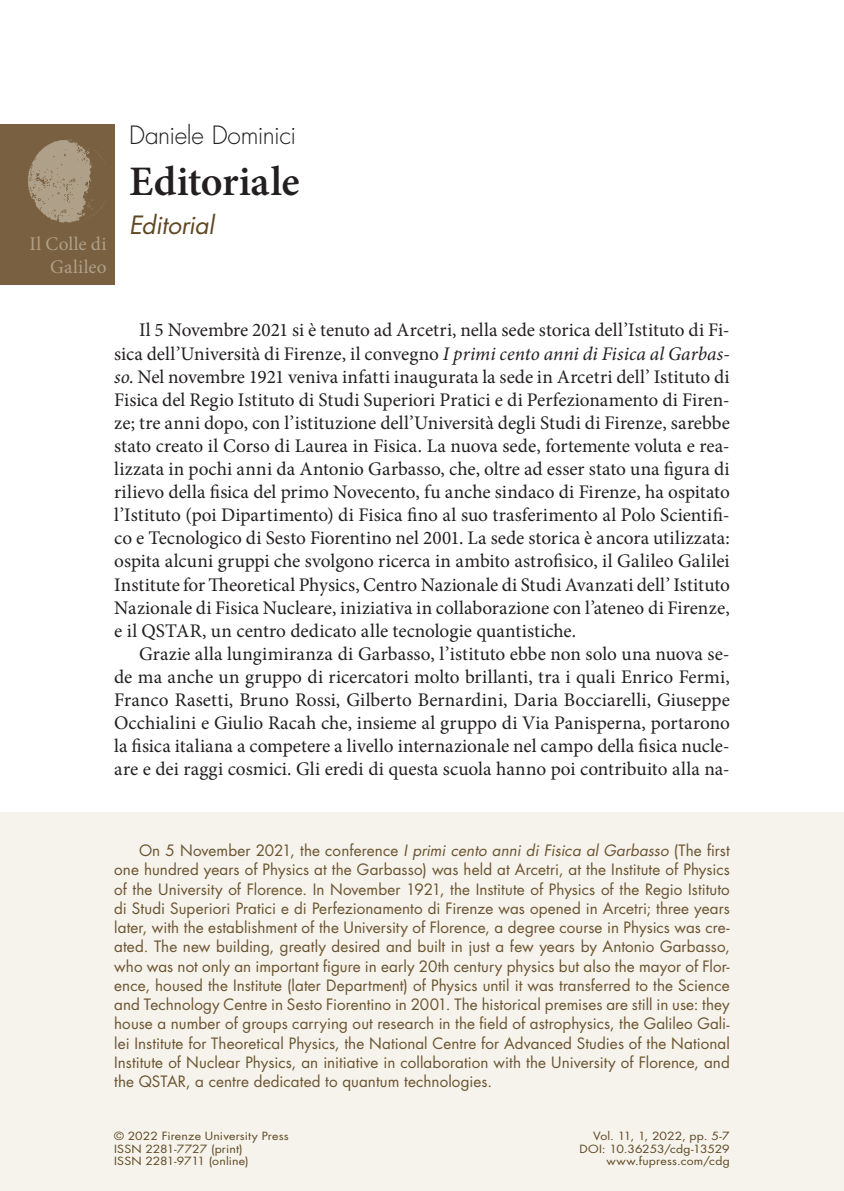
<style>
.page{position:relative;width:844px;height:1191px;background:#fff}
.page>*{position:absolute;margin:0;border:0;box-sizing:border-box;transform-origin:0 0}
.t1{font:600 42px "Minion Pro";letter-spacing:-.005em;color:#231f20}
.t2{font:300 24.5px "Futura Std";letter-spacing:-.02em;color:#231f20}
.t3{font:italic 24.5px "Futura Std";letter-spacing:-.015em;color:#604824}
.t4{font:19.25px/23.1px "Minion Pro";color:#231f20;text-align:justify}
.t5{font:19.25px/23.1px "Minion Pro";letter-spacing:.015em;color:#afa08a;text-align:right}
.t6{font:15.22px/19.2px "Futura Std";letter-spacing:.01em;color:#6b5330;text-align:justify}
.t7{font:11.03px "Futura Std";letter-spacing:.005em;color:#604824;scale:1.11 1}
.s1{font-style:italic}
</style>
<div class="page">
<div style="left:0;top:812px;width:843px;height:379px;background:#f5f3eb"></div>
<div style="left:0;top:124px;width:114px;height:160px;background:#786040"></div>
<svg style="left:28px;top:139px;width:79px;height:84px"></svg>
<p class="t5" style="left:29px;top:233px;width:79px">Il Colle di<br>Galileo</p>
<p class="t2" style="left:129px;top:120px;width:168px">Daniele Dominici</p>
<h1 class="t1" style="left:129px;top:152px;width:172px">Editoriale</h1>
<p class="t3" style="left:129px;top:209px;width:86px">Editorial</p>
<p class="t4" style="left:114px;top:319px;width:617px;text-indent:25px">Il 5 Novembre 2021 si è tenuto ad Arcetri, nella sede storica dell’Istituto di Fi&shy;sica dell’Università di Firenze, il convegno <span class="s1">I primi cento anni di Fisica al Garbas&shy;so</span>. Nel novembre 1921 veniva infatti inaugurata la sede in Arcetri dell’ Istituto di Fisica del Regio Istituto di Studi Superiori Pratici e di Perfezionamento di Firen&shy;ze; tre anni dopo, con l’istituzione dell’Università degli Studi di Firenze, sarebbe stato creato il Corso di Laurea in Fisica. La nuova sede, fortemente voluta e rea&shy;lizzata in pochi anni da Antonio Garbasso, che, oltre ad esser stato una figura di rilievo della fisica del primo Novecento, fu anche sindaco di Firenze, ha ospitato l’Istituto (poi Dipartimento) di Fisica fino al suo trasferimento al Polo Scientifi&shy;co e Tecnologico di Sesto Fiorentino nel 2001. La sede storica è ancora utilizzata: ospita alcuni gruppi che svolgono ricerca in ambito astrofisico, il Galileo Galilei Institute for Theoretical Physics, Centro Nazionale di Studi Avanzati dell’ Istituto Nazionale di Fisica Nucleare, iniziativa in collaborazione con l’ateneo di Firenze, e il QSTAR, un centro dedicato alle tecnologie quantistiche.</p>
<p class="t4" style="left:114px;top:642px;width:617px;text-indent:25px">Grazie alla lungimiranza di Garbasso, l’istituto ebbe non solo una nuova se&shy;de ma anche un gruppo di ricercatori molto brillanti, tra i quali Enrico Fermi, Franco Rasetti, Bruno Rossi, Gilberto Bernardini, Daria Bocciarelli, Giuseppe Occhialini e Giulio Racah che, insieme al gruppo di Via Panisperna, portarono la fisica italiana a competere a livello internazionale nel campo della fisica nucle&shy;are e dei raggi cosmici. Gli eredi di questa scuola hanno poi contribuito alla na-</p>
<p class="t6" style="left:114px;top:841px;width:617px;text-indent:25px">On 5 November 2021, the conference <span class="s1">I primi cento anni di Fisica al Garbasso</span> (The first one hundred years of Physics at the Garbasso) was held at Arcetri, at the Institute of Physics of the University of Florence. In November 1921, the Institute of Physics of the Regio Istituto di Studi Superiori Pratici e di Perfezionamento di Firenze was opened in Arcetri; three years later, with the establishment of the University of Florence, a degree course in Physics was cre&shy;ated. The new building, greatly desired and built in just a few years by Antonio Garbasso, who was not only an important figure in early 20th century physics but also the mayor of Flor&shy;ence, housed the Institute (later Department) of Physics until it was transferred to the Science and Technology Centre in Sesto Fiorentino in 2001. The historical premises are still in use: they house a number of groups carrying out research in the field of astrophysics, the Galileo Gali&shy;lei Institute for Theoretical Physics, the National Centre for Advanced Studies of the National Institute of Nuclear Physics, an initiative in collaboration with the University of Florence, and the QSTAR, a centre dedicated to quantum technologies.</p>
<p class="t7" style="left:114px;top:1129px;width:159px">© 2022 Firenze University Press</p>
<p class="t7" style="left:593px;top:1129px;width:124px">Vol. 11, 1, 2022, pp. 5-7</p>
<p class="t7" style="left:114px;top:1141px;width:117px">ISSN 2281-7727 (print)</p>
<p class="t7" style="left:579px;top:1141px;width:137px">DOI: 10.36253/cdg-13529</p>
<p class="t7" style="left:114px;top:1153px;width:123px">ISSN 2281-9711 (online)</p>
<p class="t7" style="left:606px;top:1153px;width:113px">www.fupress.com/cdg</p>
</div>
